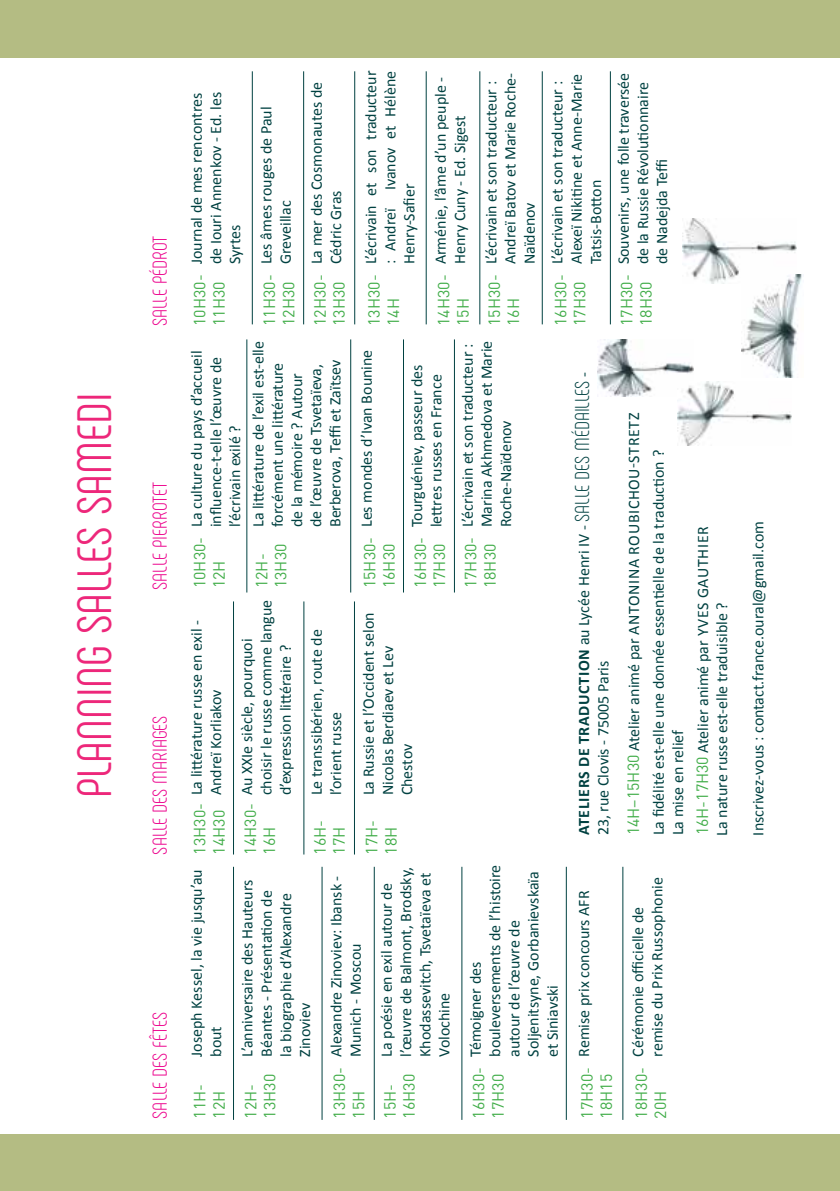
<style>
.page{position:relative;width:840px;height:1191px;background:#fff}
.page>*{position:absolute;margin:0;border:0;box-sizing:border-box;transform-origin:0 0}
.t1{font:48px "Phenomena";letter-spacing:-.005em;color:#ed277a}
.t2{font:300 20px "Phenomena";color:#ec008c}
.t3{font:16px/19.2px "Calibri";color:#004141}
.t4{font:16px/19.2px "DIN";color:#41ad49}
.s1{font-weight:700}
.s2{font-family:"Phenomena";font-weight:300;font-size:20px}
.s3{font-family:"DIN";color:#41ad49}
</style>
<div class="page">
<div style="left:0;top:1134px;width:839px;height:57px;background:#b4bc83"></div>
<div style="left:0;top:0;width:839px;height:57px;background:#b4bc83"></div>
<hr style="left:233px;top:866px;width:1px;height:253px;background:#004141">
<hr style="left:233px;top:601px;width:1px;height:253px;background:#004141">
<hr style="left:350px;top:339px;width:1px;height:253px;background:#004141">
<hr style="left:454px;top:339px;width:1px;height:253px;background:#004141">
<hr style="left:403px;top:339px;width:1px;height:253px;background:#004141">
<hr style="left:246px;top:339px;width:1px;height:253px;background:#004141">
<hr style="left:252px;top:71px;width:1px;height:253px;background:#004141">
<hr style="left:303px;top:71px;width:1px;height:253px;background:#004141">
<hr style="left:354px;top:71px;width:1px;height:253px;background:#004141">
<hr style="left:425px;top:71px;width:1px;height:253px;background:#004141">
<hr style="left:479px;top:71px;width:1px;height:253px;background:#004141">
<hr style="left:541px;top:71px;width:1px;height:253px;background:#004141">
<hr style="left:609px;top:71px;width:1px;height:253px;background:#004141">
<hr style="left:303px;top:601px;width:1px;height:253px;background:#004141">
<hr style="left:354px;top:601px;width:1px;height:253px;background:#004141">
<hr style="left:321px;top:866px;width:1px;height:253px;background:#004141">
<hr style="left:374px;top:866px;width:1px;height:253px;background:#004141">
<hr style="left:461px;top:866px;width:1px;height:253px;background:#004141">
<hr style="left:565px;top:866px;width:1px;height:253px;background:#004141">
<hr style="left:622px;top:866px;width:1px;height:253px;background:#004141">
<img style="left:597px;top:339px;width:95px;height:57px">
<img style="left:677px;top:381px;width:113px;height:65px">
<img style="left:682px;top:219px;width:114px;height:64px">
<img style="left:740px;top:275px;width:62px;height:102px">
<h1 class="t1" style="left:66px;top:798px;width:401px;rotate:-90deg">PLANNING SALLES SAMEDI</h1>
<p class="t2" style="left:148px;top:326px;width:92px;rotate:-90deg">Salle Pédrot</p>
<p class="t2" style="left:148px;top:590px;width:109px;rotate:-90deg">Salle Pierrotet</p>
<p class="t2" style="left:148px;top:854px;width:141px;rotate:-90deg">Salle des Mariages</p>
<p class="t2" style="left:148px;top:1118px;width:108px;rotate:-90deg">Salle des Fêtes</p>
<p class="t3" style="left:187px;top:264px;width:174px;text-align:justify;rotate:-90deg">Journal de mes rencontres de Iouri Annenkov - Ed. les Syrtes</p>
<p class="t4" style="left:190px;top:326px;width:53px;rotate:-90deg">10h30-<br>11h30</p>
<p class="t3" style="left:187px;top:527px;width:178px;rotate:-90deg">La culture du pays d’accueil influence-t-elle l’œuvre de l’écrivain exilé ?</p>
<p class="t4" style="left:190px;top:588px;width:53px;rotate:-90deg">10h30-<br>12h</p>
<p class="t3" style="left:256px;top:264px;width:159px;rotate:-90deg">Les âmes rouges de Paul<br>Greveillac</p>
<p class="t4" style="left:259px;top:326px;width:53px;rotate:-90deg">11h30-<br>12h30</p>
<p class="t3" style="left:307px;top:264px;width:184px;rotate:-90deg">La mer des Cosmonautes de<br>Cédric Gras</p>
<p class="t4" style="left:310px;top:326px;width:53px;rotate:-90deg">12h30-<br>13h30</p>
<p class="t3" style="left:249px;top:527px;width:187px;rotate:-90deg">La littérature de l’exil est-elle forcément une littérature<br>de la mémoire ? Autour<br>de l’œuvre de Tsvetaïeva,<br>Berberova, Teffi et Zaïtsev</p>
<p class="t4" style="left:251px;top:588px;width:46px;rotate:-90deg">12h-<br>13h30</p>
<p class="t3" style="left:187px;top:795px;width:177px;rotate:-90deg">La littérature russe en exil -<br>Andreï Korliakov</p>
<p class="t4" style="left:190px;top:854px;width:53px;rotate:-90deg">13h30-<br>14h30</p>
<p class="t3" style="left:237px;top:795px;width:197px;rotate:-90deg">Au XXIe siècle, pourquoi choisir le russe comme langue d’expression littéraire ?</p>
<p class="t4" style="left:240px;top:854px;width:53px;rotate:-90deg">14h30-<br>16h</p>
<p class="t3" style="left:307px;top:795px;width:168px;rotate:-90deg">Le transsibérien, route de l’orient russe</p>
<p class="t4" style="left:310px;top:854px;width:36px;rotate:-90deg">16h-<br>17h</p>
<p class="t3" style="left:361px;top:264px;width:195px;text-align:justify;rotate:-90deg">L’écrivain et son traducteur : Andreï Ivanov et Hélène Henry-Safier</p>
<p class="t4" style="left:364px;top:326px;width:53px;rotate:-90deg">13h30-<br>14h</p>
<p class="t3" style="left:431px;top:264px;width:189px;rotate:-90deg">Arménie, l’âme d’un peuple -<br>Henry Cuny - Ed. Sigest</p>
<p class="t4" style="left:433px;top:326px;width:53px;rotate:-90deg">14h30-<br>15h</p>
<p class="t3" style="left:481px;top:264px;width:193px;rotate:-90deg">L’écrivain et son traducteur :<br>Andreï Batov et Marie Roche-<br>Naïdenov</p>
<p class="t4" style="left:484px;top:326px;width:53px;rotate:-90deg">15h30-<br>16h</p>
<p class="t3" style="left:357px;top:527px;width:179px;rotate:-90deg">Les mondes d’Ivan Bounine</p>
<p class="t4" style="left:359px;top:588px;width:53px;rotate:-90deg">15h30-<br>16h30</p>
<p class="t3" style="left:407px;top:527px;width:164px;rotate:-90deg">Tourguéniev, passeur des lettres russes en France</p>
<p class="t4" style="left:410px;top:588px;width:53px;rotate:-90deg">16h30-<br>17h30</p>
<p class="t3" style="left:359px;top:795px;width:184px;rotate:-90deg">La Russie et l’Occident selon<br>Nicolas Berdiaev et Lev<br>Chestov</p>
<p class="t4" style="left:361px;top:854px;width:36px;rotate:-90deg">17h-<br>18h</p>
<p class="t3" style="left:457px;top:527px;width:188px;rotate:-90deg">L’écrivain et son traducteur :<br>Marina Akhmedova et Marie<br>Roche-Naïdenov</p>
<p class="t4" style="left:460px;top:588px;width:53px;rotate:-90deg">17h30-<br>18h30</p>
<p class="t3" style="left:547px;top:264px;width:192px;rotate:-90deg">L’écrivain et son traducteur :<br>Alexeï Nikitine et Anne-Marie<br>Tatsis-Botton</p>
<p class="t4" style="left:550px;top:326px;width:53px;rotate:-90deg">16h30-<br>17h30</p>
<p class="t3" style="left:613px;top:264px;width:193px;rotate:-90deg">Souvenirs, une folle traversée de la Russie Révolutionnaire de Nadejda Teffi</p>
<p class="t4" style="left:616px;top:326px;width:53px;rotate:-90deg">17h30-<br>18h30</p>
<p class="t3" style="left:574px;top:835px;width:464px;rotate:-90deg"><span class="s1">Ateliers de Traduction</span> au Lycée Henri IV - <span class="s2">Salle des Médailles</span> -<br>23, rue Clovis - 75005 Paris</p>
<p class="t3" style="left:621px;top:835px;width:424px;line-height:24.8px;rotate:-90deg"><span class="s3">14h–15h30</span> Atelier animé par Antonina Roubich ou-Stretz<br>La fidélité est-elle une donnée essentielle de la traduction ?</p>
<p class="t3" style="left:665px;top:835px;width:310px;line-height:24.8px;rotate:-90deg">La mise en relief<br><span class="s3">16h-17h30</span> Atelier animé par Yves Gauthier</p>
<p class="t3" style="left:712px;top:835px;width:235px;rotate:-90deg">La nature russe est-elle traduisible ?</p>
<p class="t3" style="left:187px;top:1056px;width:189px;rotate:-90deg">Joseph Kessel, la vie jusqu’au bout</p>
<p class="t4" style="left:190px;top:1118px;width:36px;rotate:-90deg">11h-<br>12h</p>
<p class="t3" style="left:238px;top:1056px;width:178px;rotate:-90deg">L’anniversaire des Hauteurs<br>Béantes - Présentation de la biographie d’Alexandre<br>Zinoviev</p>
<p class="t4" style="left:240px;top:1118px;width:46px;rotate:-90deg">12h-<br>13h30</p>
<p class="t3" style="left:326px;top:1056px;width:183px;rotate:-90deg">Alexandre Zinoviev: Ibansk -<br>Munich - Moscou</p>
<p class="t4" style="left:329px;top:1118px;width:53px;rotate:-90deg">13h30-<br>15h</p>
<p class="t3" style="left:377px;top:1056px;width:191px;rotate:-90deg">La poésie en exil autour de l’œuvre de Balmont, Brodsky,<br>Khodassevitch, Tsvetaïeva et<br>Volochine</p>
<p class="t4" style="left:380px;top:1118px;width:46px;rotate:-90deg">15h-<br>16h30</p>
<p class="t3" style="left:466px;top:1056px;width:194px;rotate:-90deg">Témoigner des bouleversements de l’histoire autour de l’œuvre de<br>Soljenitsyne, Gorbanievskaïa et Siniavski</p>
<p class="t4" style="left:468px;top:1118px;width:53px;rotate:-90deg">16h30-<br>17h30</p>
<p class="t3" style="left:574px;top:1056px;width:168px;rotate:-90deg">Remise prix concours AFR</p>
<p class="t4" style="left:576px;top:1118px;width:53px;rotate:-90deg">17h30-<br>18h15</p>
<p class="t3" style="left:628px;top:1056px;width:181px;rotate:-90deg">Cérémonie officielle de remise du Prix Russophonie</p>
<p class="t4" style="left:631px;top:1118px;width:53px;rotate:-90deg">18h30-<br>20h</p>
<p class="t3" style="left:748px;top:835px;width:316px;rotate:-90deg">Inscrivez-vous : contact.france.oural@gmail.com</p>
</div>
